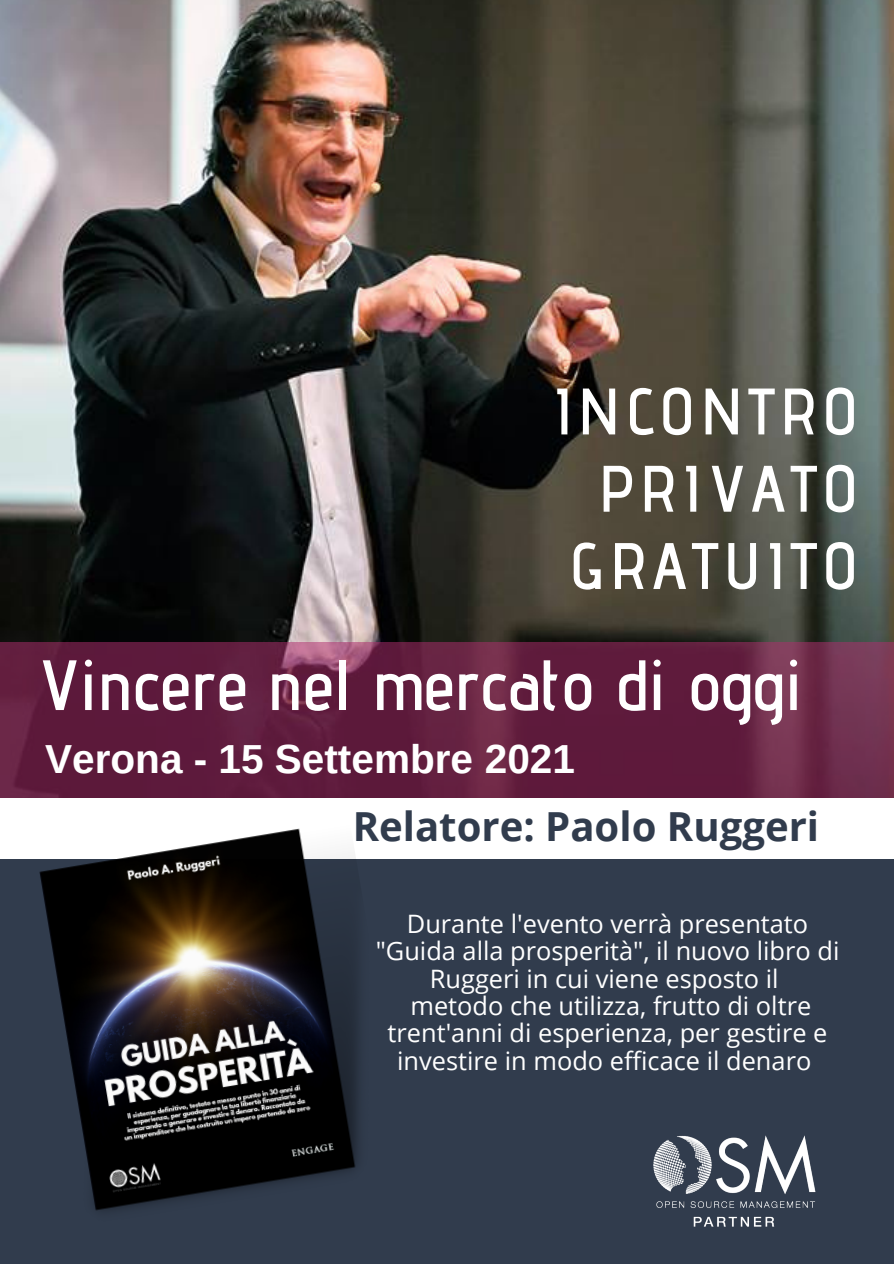
<style>
.page{position:relative;width:894px;height:1264px;background:#fff}
.page>*{position:absolute;margin:0;border:0;box-sizing:border-box;transform-origin:0 0}
.t1{font:600 70.95px "Advent Pro";color:#fff}
.t2{font:600 65.55px/77.2px "Advent Pro";letter-spacing:.08em;color:#fff;text-align:right}
.t3{font:700 40.5px "Arimo";color:#fff}
.t4{font:700 40.05px "Open Sans";color:#313c4d}
.t5{font:25.35px/27.3px "Open Sans";color:#fff;text-align:center}
</style>
<div class="page">
<img style="left:0;top:0;width:893px;height:642px">
<div style="left:0;top:854px;width:893px;height:409px;background:#313c4d"></div>
<img style="left:653px;top:1135px;width:163px;height:92px">
<svg style="left:0;top:642px;width:893px;height:156px;background:#642141"></svg>
<div style="left:0;top:798px;width:893px;height:60px;background:#fff"></div>
<img style="left:26px;top:828px;width:383px;height:383px">
<p class="t2" style="left:553px;top:372px;width:306px">INCONTRO<br>PRIVATO<br>GRATUITO</p>
<p class="t1" style="left:37px;top:641px;width:766px">Vincere nel mercato di oggi</p>
<p class="t3" style="left:45px;top:736px;width:531px">Verona - 15 Settembre 2021</p>
<p class="t4" style="left:352px;top:798px;width:468px">Relatore: Paolo Ruggeri</p>
<p class="t5" style="left:375px;top:909px;width:465px">Durante l'evento verrà presentato "Guida alla prosperità", il nuovo libro di<br>Ruggeri in cui viene esposto il</p>
<p class="t5" style="left:387px;top:991px;width:441px">metodo che utilizza, frutto di oltre trent'anni di esperienza, per gestire e investire in modo efficace il denaro</p>
</div>
